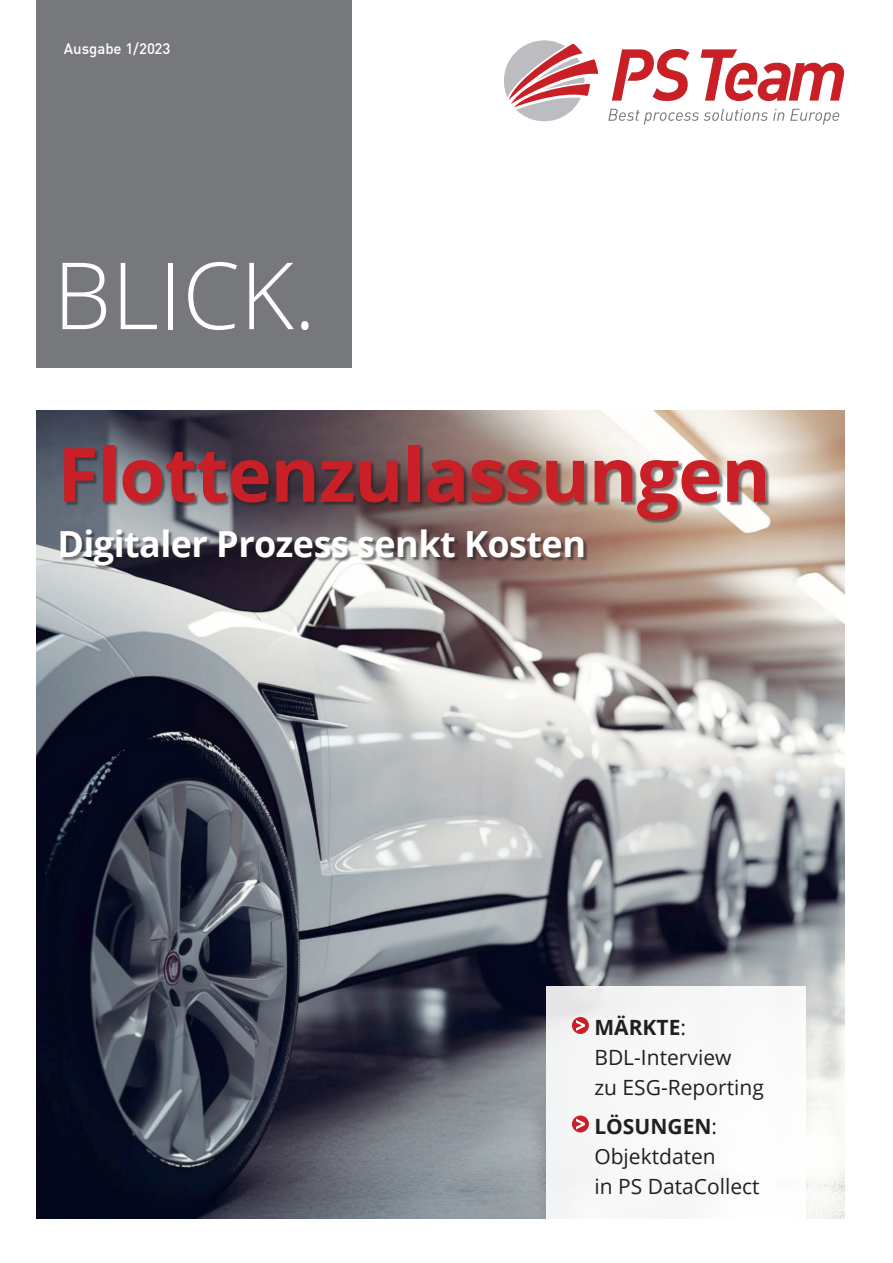
<style>
.page{position:relative;width:893px;height:1263px;background:#fff}
.page>*{position:absolute;margin:0;border:0;box-sizing:border-box;transform-origin:0 0}
.t1{font:300 92.85px "Open Sans";color:#fff}
.t2{font:700 75px "Open Sans";letter-spacing:-.015em;color:#c82026}
.t3{font:700 36px "Open Sans";letter-spacing:-.015em;color:#fff}
.t4{font:21px/30px "Open Sans";color:#231f20}
.t5{font:500 15px "DIN";color:#fff}
.s1{font-weight:700}
</style>
<div class="page">
<img style="left:36px;top:410px;width:808px;height:808px">
<div style="left:62px;top:446px;width:708px;height:124px;background:#231f20;opacity:.55"></div>
<div style="left:36px;top:0;width:316px;height:368px;background:#76787b"></div>
<svg style="left:790px;top:109px;width:49px;height:15px"></svg>
<svg style="left:608px;top:109px;width:176px;height:15px"></svg>
<svg style="left:612px;top:49px;width:77px;height:52px"></svg>
<svg style="left:701px;top:49px;width:143px;height:52px"></svg>
<svg style="left:504px;top:40px;width:94px;height:81px"></svg>
<div style="left:546px;top:986px;width:260px;height:273px;background:#f8f8f9"></div>
<div style="left:572px;top:1017px;width:17px;height:17px;background:#c82026;border-radius:50%"></div>
<svg style="left:576px;top:1020px;width:9px;height:11px"></svg>
<div style="left:572px;top:1115px;width:17px;height:17px;background:#c82026;border-radius:50%"></div>
<svg style="left:576px;top:1119px;width:9px;height:10px"></svg>
<p class="t5" style="left:64px;top:39px;width:108px">Ausgabe 1/2023</p>
<p class="t1" style="left:53px;top:232px;width:264px">BLICK.</p>
<p class="t2" style="left:57px;top:422px;width:715px">Flottenzulassungen</p>
<p class="t3" style="left:57px;top:518px;width:530px">Digitaler Prozess senkt Kosten</p>
<p class="t4" style="left:594px;top:1012px;width:171px"><span class="s1">MÄRKTE</span>:<br>BDL-Interview<br>zu ESG-Reporting</p>
<p class="t4" style="left:594px;top:1111px;width:167px"><span class="s1">LÖSUNGEN</span>:<br>Objektdaten<br>in PS DataCollect</p>
</div>
